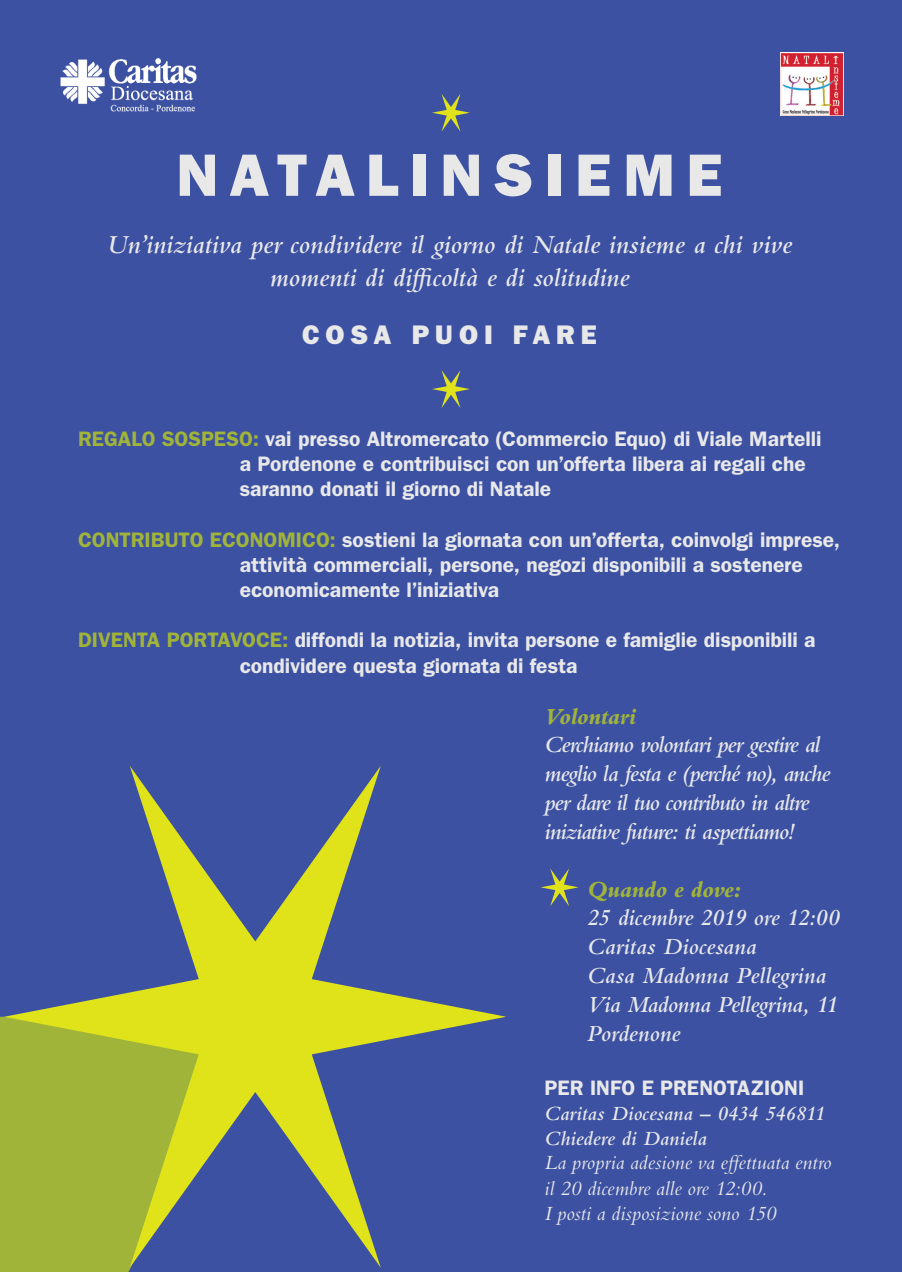
<style>
.page{position:relative;width:902px;height:1272px;background:#fff}
.page>*{position:absolute;margin:0;border:0;box-sizing:border-box;transform-origin:0 0}
.t1{font:60px "ITC Franklin Gothic Std Hvy";letter-spacing:.185em;color:#e8e8e9}
.t2{font:italic 600 27px/32.4px "Bembo Std";color:#e8e8e9;text-align:center}
.t3{font:27px "ITC Franklin Gothic Std Hvy";letter-spacing:.22em;color:#e8e8e9}
.t4{font:italic 600 24px/28.8px "Bembo Std";letter-spacing:-.03em;color:#e8e8e9}
.t5{font:italic 600 24px/28.8px "Bembo Std";letter-spacing:-.01em;color:#e8e8e9}
.t6{font:italic 800 24px "Bembo Std";letter-spacing:-.02em;color:#a0b43a}
.t7{font:600 21px/25.2px "ITC Franklin Gothic Std";color:#e8e8e9}
.t8{font:italic 21px/25.2px "Bembo Std";color:#e8e8e9}
.t9{font:italic 600 21px/25.2px "Bembo Std";letter-spacing:.005em;color:#e8e8e9}
.s1{color:#a0b43a}
</style>
<div class="page">
<div style="left:0;top:0;width:901px;height:1271px;background:#3c51a2"></div>
<svg style="left:432px;top:370px;width:38px;height:38px"></svg>
<svg style="left:541px;top:868px;width:37px;height:38px"></svg>
<svg style="left:432px;top:94px;width:38px;height:38px"></svg>
<img style="left:780px;top:53px;width:63px;height:63px">
<img style="left:60px;top:58px;width:137px;height:54px">
<div style="left:0;top:1016px;width:131px;height:255px;background:#a0b43a"></div>
<svg style="left:4px;top:766px;width:502px;height:501px"></svg>
<h1 class="t1" style="left:176px;top:140px;width:548px">NATALINSIEME</h1>
<p class="t2" style="left:107px;top:229px;width:686px">Un’iniziativa per condividere il giorno di Natale insieme a chi vive momenti di difficoltà e di solitudine</p>
<p class="t3" style="left:302px;top:318px;width:296px">COSA PUOI FARE</p>
<p class="t7" style="left:240px;top:426px;width:583px;text-indent:-162px"><span class="s1">REGALO SOSPESO:</span> vai presso Altromercato (Commercio Equo) di Viale Martelli a Pordenone e contribuisci con un’offerta libera ai regali che saranno donati il giorno di Natale</p>
<p class="t7" style="left:240px;top:527px;width:602px;text-indent:-162px"><span class="s1">CONTRIBUTO ECONOMICO:</span> sostieni la giornata con un’offerta, coinvolgi imprese, attività commerciali, persone, negozi disponibili a sostenere economicamente l’iniziativa</p>
<p class="t7" style="left:240px;top:627px;width:577px;text-indent:-162px"><span class="s1">DIVENTA PORTAVOCE:</span> diffondi la notizia, invita persone e famiglie disponibili a condividere questa giornata di festa</p>
<p class="t6" style="left:544px;top:703px;width:93px">Volontari</p>
<p class="t4" style="left:544px;top:730px;width:287px">Cerchiamo volontari per gestire al meglio la festa e (perché no), anche per dare il tuo contributo in altre iniziative future: ti aspettiamo!</p>
<p class="t6" style="left:587px;top:875px;width:155px">Quando e dove:</p>
<p class="t5" style="left:587px;top:903px;width:254px">25 dicembre 2019 ore 12:00<br>Caritas Diocesana<br>Casa Madonna Pellegrina<br>Via Madonna Pellegrina, 11<br>Pordenone</p>
<p class="t7" style="left:544px;top:1074px;width:261px">PER INFO E PRENOTAZIONI</p>
<p class="t9" style="left:544px;top:1100px;width:282px">Caritas Diocesana – 0434 546811<br>Chiedere di Daniela</p>
<p class="t8" style="left:544px;top:1149px;width:288px">La propria adesione va effettuata entro il 20 dicembre alle ore 12:00.<br>I posti a disposizione sono 150</p>
</div>
